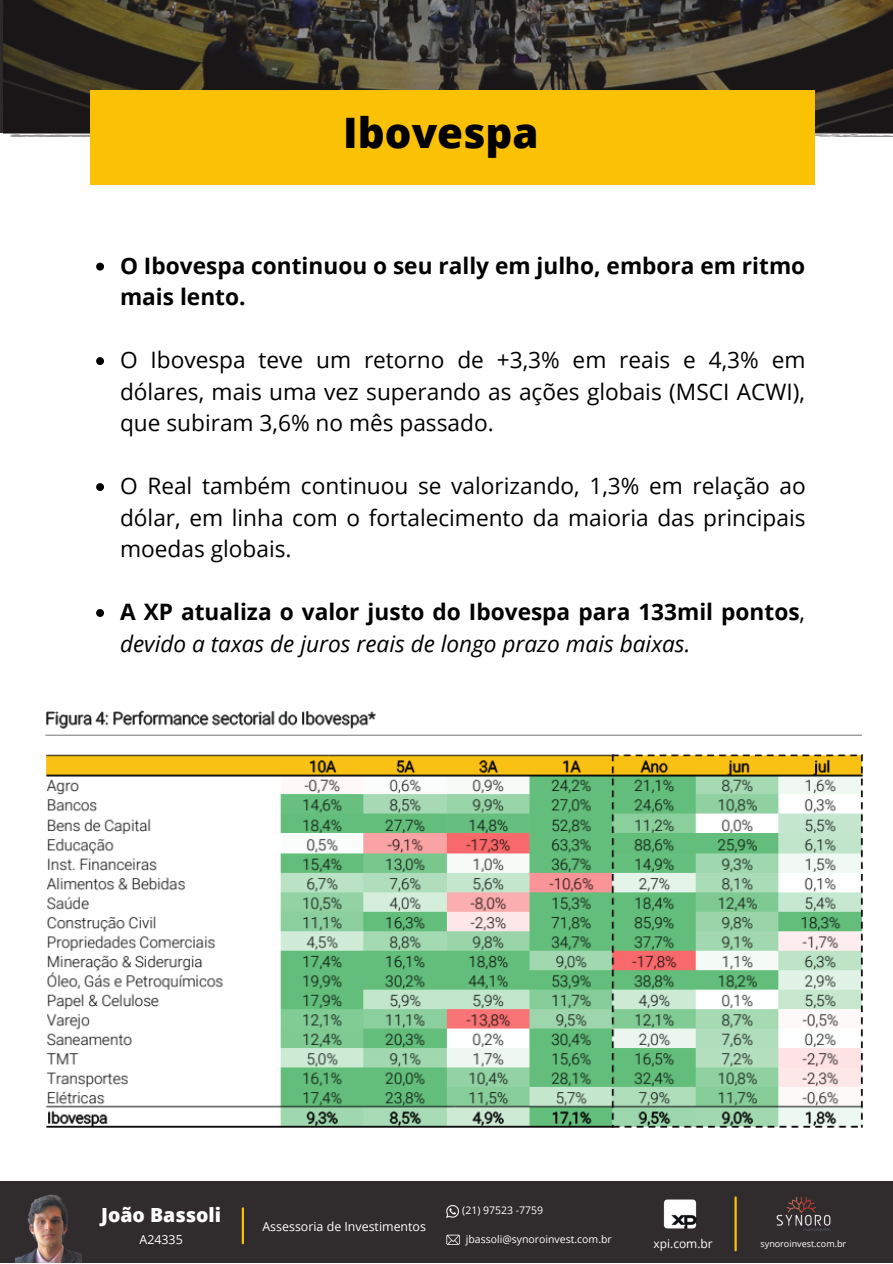
<style>
.page{position:relative;width:893px;height:1264px;background:#fff}
.page>*{position:absolute;margin:0;border:0;box-sizing:border-box;transform-origin:0 0}
.t1{font:800 42px "Open Sans";color:#000}
.t2{font:22.65px/31.5px "Open Sans";color:#000;text-align:justify}
.t3{font:700 22.65px/31.5px "Open Sans";color:#000}
.t4{font:800 19.5px "Open Sans";color:#fff}
.t5{font:12.45px "Open Sans";color:#fff}
.t6{font:12px "Open Sans";color:#fff}
.t7{font:10.5px "Open Sans";color:#fff}
.t8{font:9px "Open Sans";color:#fff}
.s1{font-weight:400}
.s2{font-weight:400;font-style:italic}
</style>
<div class="page">
<div style="left:0;top:1181px;width:892px;height:81px;background:#302c2d"></div>
<hr style="left:734px;top:1197px;width:2px;height:53px;background:#fbc105">
<img style="left:776px;top:1196px;width:55px;height:36px">
<img style="left:663px;top:1199px;width:34px;height:30px">
<svg style="left:446px;top:1234px;width:14px;height:10px"></svg>
<svg style="left:446px;top:1205px;width:12px;height:12px"></svg>
<img style="left:16px;top:1194px;width:66px;height:68px">
<hr style="left:242px;top:1208px;width:2px;height:35px;background:#fbc105">
<img style="left:0;top:0;width:892px;height:137px">
<div style="left:90px;top:90px;width:724px;height:94px;background:#fbc105"></div>
<img style="left:45px;top:710px;width:818px;height:418px">
<svg style="left:96px;top:263px;width:8px;height:7px"></svg>
<svg style="left:96px;top:357px;width:8px;height:8px"></svg>
<svg style="left:96px;top:483px;width:8px;height:8px"></svg>
<svg style="left:96px;top:609px;width:8px;height:8px"></svg>
<p class="t1" style="left:343px;top:104px;width:197px">Ibovespa</p>
<p class="t3" style="left:120px;top:249px;width:686px">O Ibovespa continuou o seu rally em julho, embora em ritmo mais lento.</p>
<p class="t2" style="left:120px;top:344px;width:686px">O Ibovespa teve um retorno de +3,3% em reais e 4,3% em dólares, mais uma vez superando as ações globais (MSCI ACWI), que subiram 3,6% no mês passado.</p>
<p class="t2" style="left:120px;top:470px;width:687px">O Real também continuou se valorizando, 1,3% em relação ao dólar, em linha com o fortalecimento da maioria das principais moedas globais.</p>
<p class="t3" style="left:120px;top:595px;width:686px">A XP atualiza o valor justo do Ibovespa para 133mil pontos<span class="s1">, </span><span class="s2">devido a taxas de juros reais de longo prazo mais baixas.</span></p>
<p class="t4" style="left:101px;top:1200px;width:121px">João Bassoli</p>
<p class="t5" style="left:139px;top:1230px;width:45px">A24335</p>
<p class="t5" style="left:262px;top:1217px;width:165px">Assessoria de Investimentos</p>
<p class="t7" style="left:462px;top:1202px;width:82px">(21) 97523 -7759</p>
<p class="t7" style="left:466px;top:1231px;width:147px">jbassoli@synoroinvest.com.br</p>
<p class="t6" style="left:653px;top:1235px;width:61px">xpi.com.br</p>
<p class="t8" style="left:760px;top:1237px;width:87px">synoroinvest.com.br</p>
</div>
